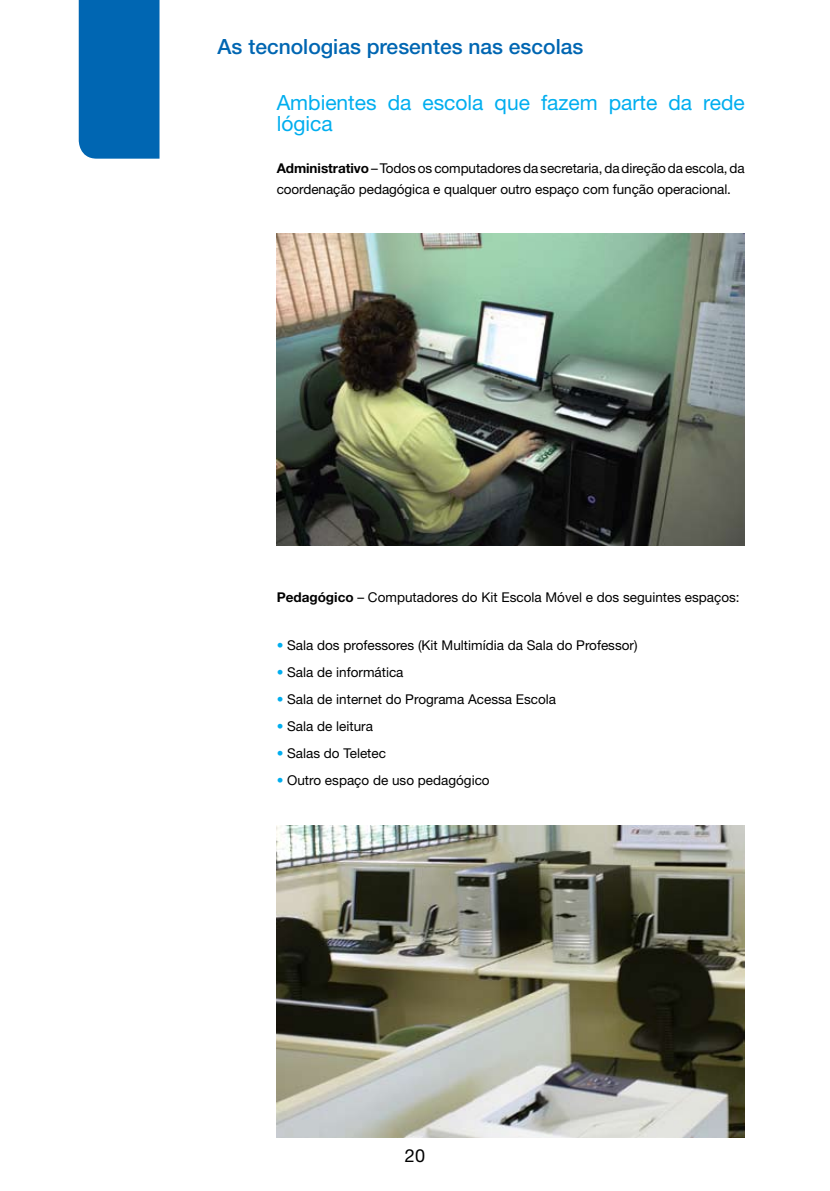
<style>
.page{position:relative;width:830px;height:1191px;background:#fff}
.page>*{position:absolute;margin:0;border:0;box-sizing:border-box;transform-origin:0 0}
.t1{font:21px/21px "Helvetica Neue";color:#00aeef}
.t2{font:500 21px "Helvetica Neue";color:#0066b2}
.t3{font:18px "Helvetica Neue";color:#000}
.t4{font:13.5px/21px "Helvetica Neue";color:#000}
.s1{font-weight:700}
.s2{color:#00aeef}
</style>
<div class="page">
<div style="left:79px;top:0;width:80px;height:159px;background:#0066b2"></div>
<img style="left:276px;top:234px;width:468px;height:312px">
<img style="left:276px;top:825px;width:468px;height:312px">
<h1 class="t2" style="left:217px;top:34px;width:367px">As tecnologias presentes nas escolas</h1>
<h1 class="t1" style="left:276px;top:92px;width:469px">Ambientes da escola que fazem parte da rede lógica</h1>
<p class="t4" style="left:276px;top:158px;width:469px"><span class="s1">Administrativo</span> – Todos os computadores da secretaria, da direção da escola, da coordenação pedagógica e qualquer outro espaço com função operacional.</p>
<p class="t4" style="left:276px;top:586px;width:464px"><span class="s1">Pedagógico</span> – Computadores do Kit Escola Móvel e dos seguintes espaços:</p>
<p class="t4" style="left:276px;top:634px;width:362px"><span class="s2">•</span> Sala dos professores (Kit Multimídia da Sala do Professor)</p>
<p class="t4" style="left:276px;top:661px;width:128px"><span class="s2">•</span> Sala de informática</p>
<p class="t4" style="left:276px;top:688px;width:281px"><span class="s2">•</span> Sala de internet do Programa Acessa Escola</p>
<p class="t4" style="left:276px;top:715px;width:98px"><span class="s2">•</span> Sala de leitura</p>
<p class="t4" style="left:276px;top:742px;width:111px"><span class="s2">•</span> Salas do Teletec</p>
<p class="t4" style="left:276px;top:769px;width:214px"><span class="s2">•</span> Outro espaço de uso pedagógico</p>
<h2 class="t3" style="left:405px;top:1145px;width:22px">20</h2>
</div>
